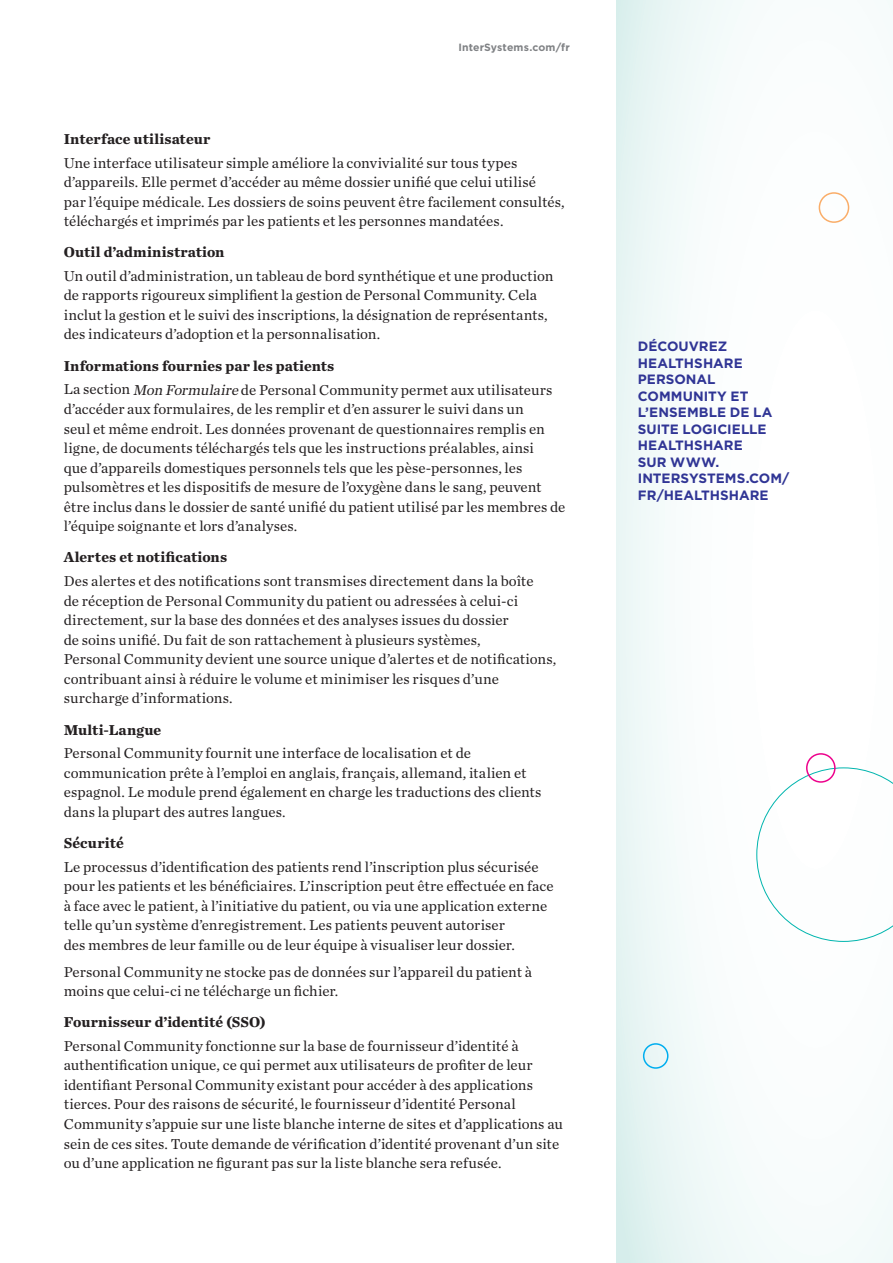
<style>
.page{position:relative;width:893px;height:1263px;background:#fff}
.page>*{position:absolute;margin:0;border:0;box-sizing:border-box;transform-origin:0 0}
.t1{font:15px/19.5px "Chronicle Text G1";letter-spacing:.005em;color:#231f20}
.t2{font:700 15px "Chronicle Text G2";letter-spacing:.005em;color:#231f20}
.t3{font:700 13.5px/16.5px "Gotham";letter-spacing:.005em;color:#303595}
.t4{font:700 10.5px "Gotham";letter-spacing:.015em;color:#808285}
.s1{font-style:italic}
</style>
<div class="page">
<div style="left:617px;top:0;width:276px;height:1263px;background:linear-gradient(to right,#edf7f7,#fff)"></div>
<div style="left:819px;top:192px;width:30px;height:31px;border:2px solid #faad68;border-radius:50%"></div>
<div style="left:643px;top:1043px;width:25px;height:26px;border:2px solid #00aeef;border-radius:50%"></div>
<svg style="left:756px;top:767px;width:137px;height:175px"></svg>
<div style="left:806px;top:753px;width:30px;height:30px;border:2px solid #ed028c;border-radius:50%"></div>
<p class="t4" style="left:458px;top:40px;width:113px">InterSystems.com/fr</p>
<p class="t2" style="left:64px;top:127px;width:148px">Interface utilisateur</p>
<p class="t1" style="left:64px;top:152px;width:502px">Une interface utilisateur simple améliore la convivialité sur tous types d’appareils. Elle permet d’accéder au même dossier unifié que celui utilisé<br>par l’équipe médicale. Les dossiers de soins peuvent être facilement consultés, téléchargés et imprimés par les patients et les personnes mandatées.</p>
<p class="t2" style="left:64px;top:240px;width:162px">Outil d’administration</p>
<p class="t1" style="left:64px;top:265px;width:491px">Un outil d’administration, un tableau de bord synthétique et une production de rapports rigoureux simplifient la gestion de Personal Community. Cela inclut la gestion et le suivi des inscriptions, la désignation de représentants, des indicateurs d’adoption et la personnalisation.</p>
<p class="t2" style="left:64px;top:354px;width:272px">Informations fournies par les patients</p>
<p class="t1" style="left:64px;top:379px;width:503px">La section <span class="s1">Mon Formulaire</span>de Personal Community permet aux utilisateurs d’accéder aux formulaires, de les remplir et d’en assurer le suivi dans un<br>seul et même endroit. Les données provenant de questionnaires remplis en ligne, de documents téléchargés tels que les instructions préalables, ainsi<br>que d’appareils domestiques personnels tels que les pèse-personnes, les pulsomètres et les dispositifs de mesure de l’oxygène dans le sang, peuvent être inclus dans le dossier de santé unifié du patient utilisé par les membres de l’équipe soignante et lors d’analyses.</p>
<p class="t2" style="left:64px;top:545px;width:165px">Alertes et notifications</p>
<p class="t1" style="left:64px;top:571px;width:494px">Des alertes et des notifications sont transmises directement dans la boîte<br>de réception de Personal Community du patient ou adressées à celui-ci directement, sur la base des données et des analyses issues du dossier<br>de soins unifié. Du fait de son rattachement à plusieurs systèmes,<br>Personal Community devient une source unique d’alertes et de notifications, contribuant ainsi à réduire le volume et minimiser les risques d’une surcharge d’informations.</p>
<p class="t2" style="left:64px;top:717px;width:99px">Multi-Langue</p>
<p class="t1" style="left:64px;top:743px;width:479px">Personal Community fournit une interface de localisation et de communication prête à l’emploi en anglais, français, allemand, italien et espagnol. Le module prend également en charge les traductions des clients dans la plupart des autres langues.</p>
<p class="t2" style="left:64px;top:831px;width:62px">Sécurité</p>
<p class="t1" style="left:64px;top:856px;width:491px">Le processus d’identification des patients rend l’inscription plus sécurisée pour les patients et les bénéficiaires. L’inscription peut être effectuée en face à face avec le patient, à l’initiative du patient, ou via une application externe telle qu’un système d’enregistrement. Les patients peuvent autoriser<br>des membres de leur famille ou de leur équipe à visualiser leur dossier.</p>
<p class="t1" style="left:64px;top:961px;width:470px">Personal Community ne stocke pas de données sur l’appareil du patient à moins que celui-ci ne télécharge un fichier.</p>
<p class="t2" style="left:64px;top:1010px;width:203px">Fournisseur d’identité (SSO)</p>
<p class="t1" style="left:64px;top:1035px;width:501px">Personal Community fonctionne sur la base de fournisseur d’identité à authentification unique, ce qui permet aux utilisateurs de profiter de leur identifiant Personal Community existant pour accéder à des applications tierces. Pour des raisons de sécurité, le fournisseur d’identité Personal Community s’appuie sur une liste blanche interne de sites et d’applications au sein de ces sites. Toute demande de vérification d’identité provenant d’un site ou d’une application ne figurant pas sur la liste blanche sera refusée.</p>
<p class="t3" style="left:638px;top:338px;width:153px">DÉCOUVREZ<br>HEALTHSHARE<br>PERSONAL<br>COMMUNITY ET<br>L’ENSEMBLE DE LA<br>SUITE LOGICIELLE<br>HEALTHSHARE<br>SUR WWW.<br>INTERSYSTEMS.COM/<br>FR/HEALTHSHARE</p>
</div>
